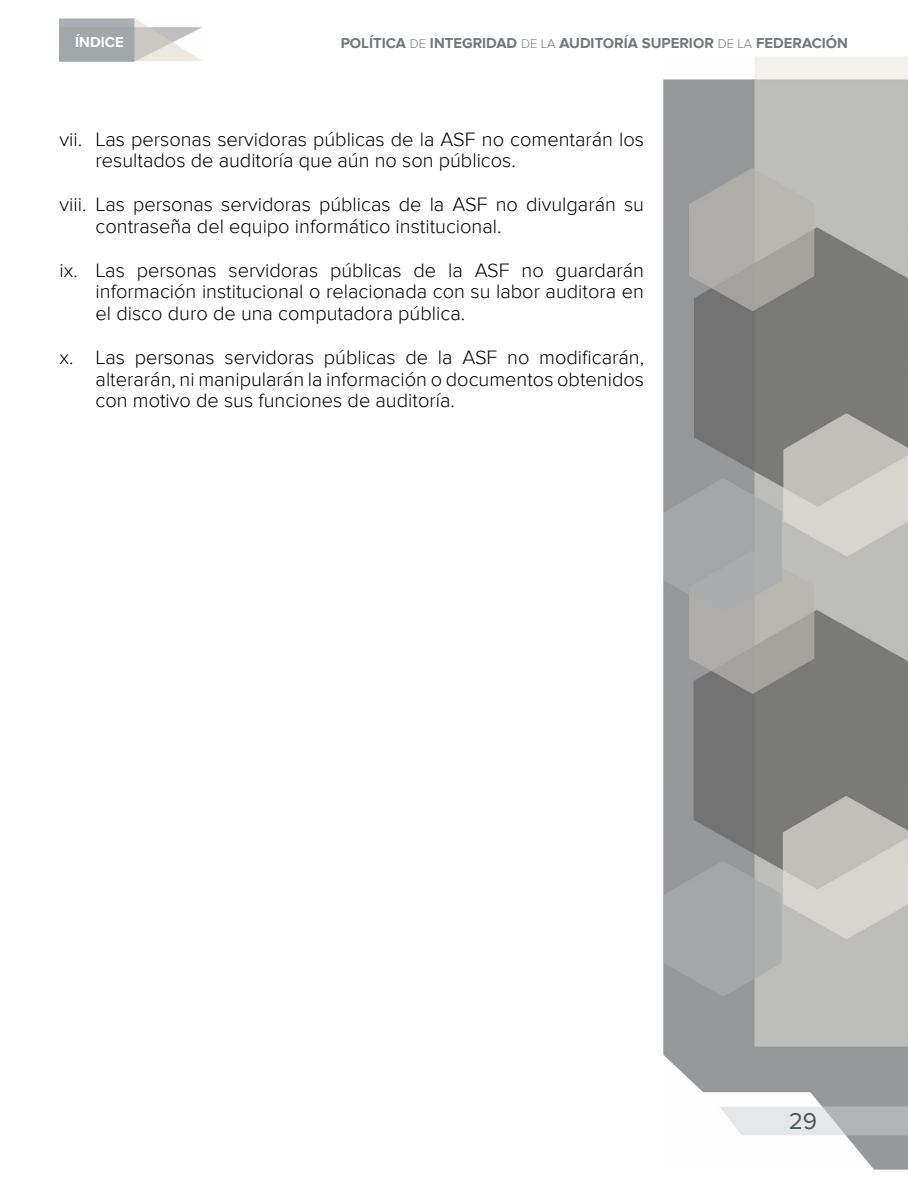
<style>
.page{position:relative;width:908px;height:1191px;background:#fff}
.page>*{position:absolute;margin:0;border:0;box-sizing:border-box;transform-origin:0 0}
.t1{font:24px "Proxima Nova";color:#4d5858}
.t2{font:300 20px/21.8px "Proxima Nova";color:#000}
.t3{font:700 14.8px "Proxima Nova";color:#71797a}
.t4{font:700 14.8px "Proxima Nova";color:#fff}
.s1{font-weight:300;font-size:13px}
</style>
<div class="page">
<img style="left:663px;top:57px;width:244px;height:1112px">
<img style="left:60px;top:18px;width:142px;height:43px">
<p class="t4" style="left:75px;top:33px;width:50px">ÍNDICE</p>
<p class="t3" style="left:340px;top:35px;width:508px">POLÍTICA <span class="s1">DE</span> INTEGRIDAD <span class="s1">DE LA</span> AUDITORÍA SUPERIOR <span class="s1">DE LA</span> FEDERACIÓN</p>
<p class="t2" style="left:95px;top:128px;width:549px;text-indent:-36px">vii. Las personas servidoras públicas de la ASF no comentarán los resultados de auditoría que aún no son públicos.</p>
<p class="t2" style="left:95px;top:194px;width:549px;text-indent:-36px">viii. Las personas servidoras públicas de la ASF no divulgarán su contraseña del equipo informático institucional.</p>
<p class="t2" style="left:96px;top:259px;width:549px;text-align:justify;text-indent:-36px">ix. Las personas servidoras públicas de la ASF no guardarán información institucional o relacionada con su labor auditora en el disco duro de una computadora pública.</p>
<p class="t2" style="left:95px;top:346px;width:549px;text-align:justify;text-indent:-36px">x. Las personas servidoras públicas de la ASF no modificarán, alterarán, ni manipularán la información o documentos obtenidos con motivo de sus funciones de auditoría.</p>
<p class="t1" style="left:788px;top:1107px;width:30px">29</p>
</div>
